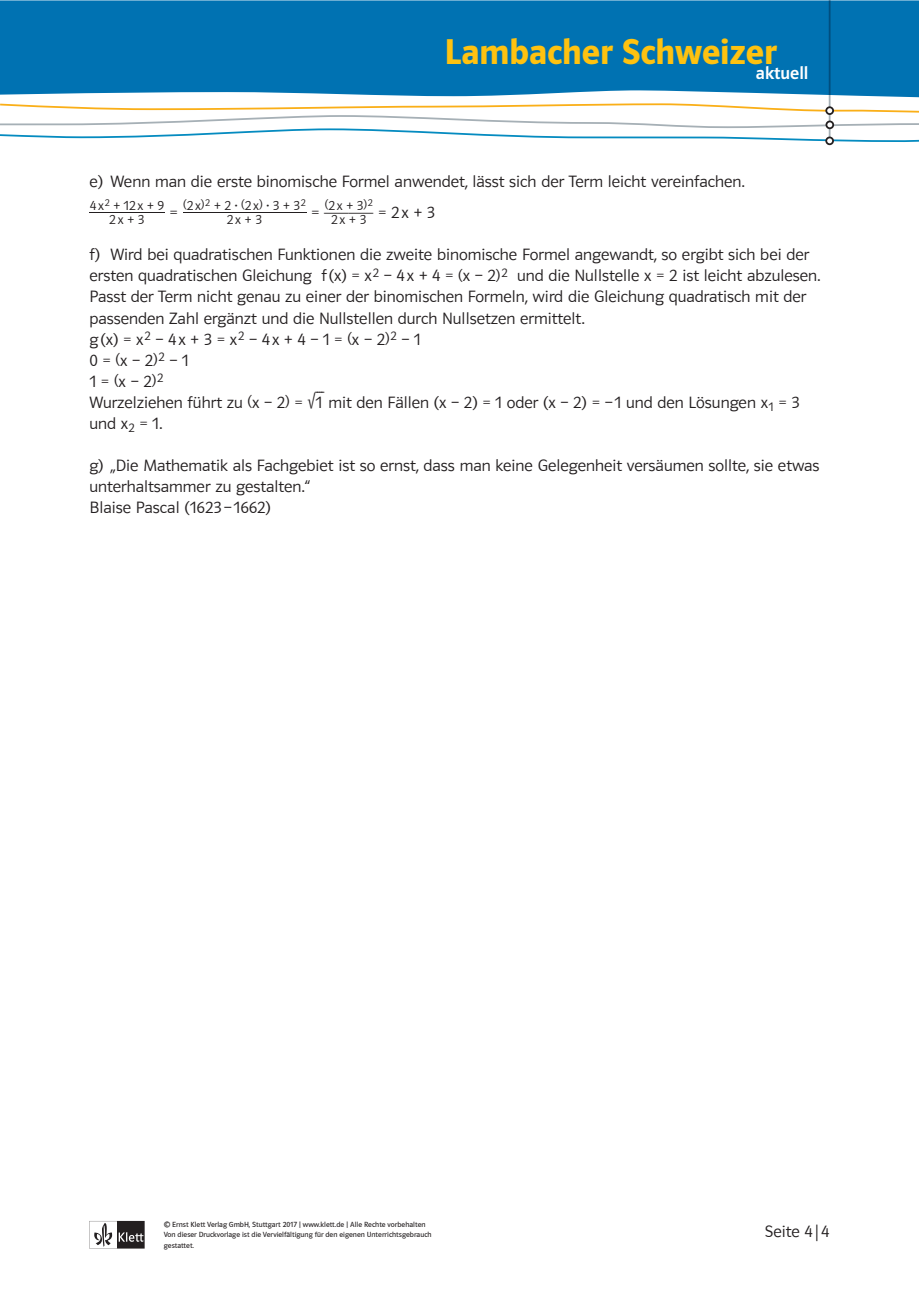
<style>
.page{position:relative;width:919px;height:1289px;background:#fff}
.page>*{position:absolute;margin:0;border:0;box-sizing:border-box;transform-origin:0 0}
.t1{font:36px "Polo ST11 K Hfett";color:#fec210}
.t2{font:16.5px/21px "Polo MA11 K Leicht";color:#231f20}
.t3{font:13.2px "Polo MA11 K Leicht";letter-spacing:.125em;color:#231f20}
.t4{font:13.2px "Polo MA11 K Buch";color:#231f20;scale:3.86 1}
.t5{font:13.2px "Polo MA11 K Buch";color:#231f20;scale:4.72 1}
.t6{font:13.2px "Polo MA11 K Buch";color:#231f20;scale:3.06 1}
.t7{font:9.9px "Polo MA11 K Leicht";color:#231f20}
.t8{font:7.5px/10.5px "Polo MA11 K Buch";color:#231f20}
.s1{font-size:15.3px}
.s2{font-family:"Polo Formelsatz Buch";font-size:19.8px}
.s3{font-size:12.15px}
.s4{font-size:12.3px}
.s5{font-family:"Minion Pro"}
</style>
<div class="page">
<div style="left:0;top:0;width:918px;height:90px;background:#0072b2"></div>
<svg style="left:0;top:90px;width:918px;height:56px"></svg>
<svg style="left:0;top:102px;width:918px;height:40px"></svg>
<hr style="left:828px;top:0;width:2px;height:139px;background:#a6b0b6">
<div style="left:826px;top:107px;width:7px;height:7px;background:#fff;border-radius:50%"></div>
<div style="left:825px;top:106px;width:8px;height:9px;border:2px solid #231f20;border-radius:50%"></div>
<div style="left:826px;top:121px;width:7px;height:7px;background:#fff;border-radius:50%"></div>
<div style="left:825px;top:121px;width:9px;height:8px;border:2px solid #231f20;border-radius:50%"></div>
<div style="left:826px;top:137px;width:7px;height:7px;background:#fff;border-radius:50%"></div>
<div style="left:825px;top:136px;width:8px;height:9px;border:2px solid #231f20;border-radius:50%"></div>
<svg style="left:89px;top:1220px;width:56px;height:28px"></svg>
<h1 class="t1" style="left:444px;top:31px;width:365px">Lambacher Schweizer<sub>aktuell</sub></h1>
<p class="t2" style="left:89px;top:171px;width:657px">e) Wenn man die erste binomische Formel anwendet, lässt sich der Term leicht vereinfachen.</p>
<p class="t3" style="left:90px;top:198px;width:76px">4 x<sup>2</sup> +12x+9</p>
<p class="t5" style="left:89px;top:200px;width:18px">__</p>
<p class="t3" style="left:109px;top:213px;width:37px">2x+3</p>
<p class="t7" style="left:368px;top:197px;width:7px">2</p>
<p class="t2" style="left:331px;top:202px;width:105px"><sub>2x+3</sub> =2x+3</p>
<p class="t2" style="left:89px;top:244px;width:732px">f) Wird bei quadratischen Funktionen die zweite binomische Formel angewandt, so ergibt sich bei der ersten quadratischen Gleichung f(x) = x<sup>2</sup> – 4x + 4 = <span class="s1">(</span>x – 2<span class="s1">)</span><sup>2</sup> und die Nullstelle x = 2 ist leicht abzulesen.<br>Passt der Term nicht genau zu einer der binomischen Formeln, wird die Gleichung quadratisch mit der passenden Zahl ergänzt und die Nullstellen durch Nullsetzen ermittelt.<br>g(x)= x<sup>2</sup>–4x+3= x<sup>2</sup>–4x+4–1= <span class="s1">(</span>x–2<span class="s1">)</span><sup>2</sup>–1<br>0= <span class="s1">(</span>x–2<span class="s1">)</span><sup>2</sup>–1<br>1= <span class="s1">(</span>x–2<span class="s1">)</span><sup>2<br></sup>Wurzelziehen führt zu <span class="s1">(</span>x – 2<span class="s1">)</span> = <sup>9</sup><span class="s2">0000</span>1 mit den Fällen (x – 2) = 1 oder (x – 2) = –1 und den Lösungen x<sub>1</sub> = 3 und x<sub>2</sub> = 1.</p>
<p class="t2" style="left:89px;top:454px;width:731px">g) „Die Mathematik als Fachgebiet ist so ernst, dass man keine Gelegenheit versäumen sollte, sie etwas unterhaltsammer zu gestalten.“<br>Blaise Pascal (1623–1662)</p>
<p class="t3" style="left:183px;top:198px;width:124px"><span class="s3">(</span>2x<span class="s3">)</span><sup>2</sup> + 2· <span class="s3">(</span>2x<span class="s3">)</span>·3 + 3<sup>2</sup></p>
<p class="t4" style="left:182px;top:200px;width:34px">____</p>
<p class="t3" style="left:227px;top:213px;width:37px">2x+3</p>
<p class="t3" style="left:325px;top:198px;width:44px"><span class="s4">(</span>2x + 3<span class="s4">)</span></p>
<p class="t6" style="left:324px;top:200px;width:18px">__</p>
<p class="t2" style="left:169px;top:202px;width:10px">=</p>
<p class="t2" style="left:311px;top:202px;width:10px">=</p>
<p class="t8" style="left:164px;top:1218px;width:269px">© Ernst Klett Verlag GmbH, Stuttgart 2017 | www.klett.de | Alle Rechte vorbehalten<br>Von dieser Druckvorlage ist die Vervielfältigung für den eigenen Unterrichtsgebrauch gestattet.</p>
<p class="t2" style="left:764px;top:1221px;width:66px">Seite 4<span class="s5">|</span>4</p>
</div>
